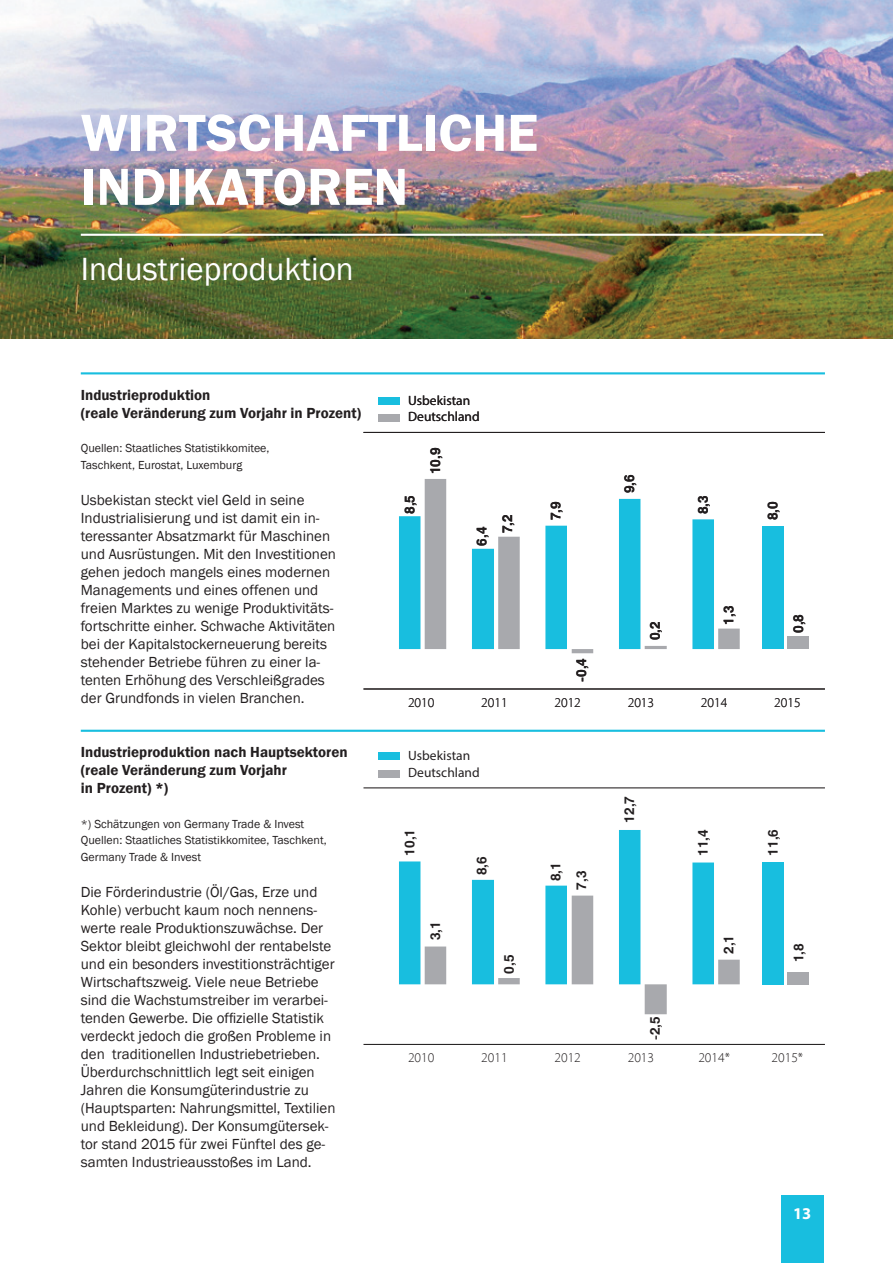
<style>
.page{position:relative;width:893px;height:1263px;background:#fff}
.page>*{position:absolute;margin:0;border:0;box-sizing:border-box;transform-origin:0 0}
.t1{font:600 54px/54px "Franklin Gothic";color:#fff}
.t2{font:33px "Franklin Gothic";color:#fff}
.t3{font:700 16.5px "Myriad Pro";color:#fff}
.t4{font:15px/18px "Franklin Gothic";color:#231f20}
.t5{font:600 15px/18px "Franklin Gothic";color:#231f20}
.t6{font:700 13.5px/25.7px "K Helios";color:#231f20}
.t7{font:300 13.5px "Myriad Pro";color:#231f20}
.t8{font:13.5px/16.5px "Myriad Pro";color:#231f20}
.t9{font:12px/16.5px "Franklin Gothic";color:#231f20}
</style>
<div class="page">
<div style="left:781px;top:1195px;width:42px;height:68px;background:#18bedf"></div>
<img style="left:0;top:0;width:893px;height:338px">
<hr style="left:81px;top:372px;width:744px;height:2px;background:#18bedf">
<hr style="left:81px;top:234px;width:742px;height:2px;background:#fff">
<svg style="left:399px;top:499px;width:26px;height:150px;fill:#18bedf"></svg>
<svg style="left:425px;top:479px;width:315px;height:174px"></svg>
<hr style="left:81px;top:730px;width:744px;height:2px;background:#18bedf">
<hr style="left:363px;top:688px;width:462px;height:1px;background:#231f20">
<hr style="left:363px;top:432px;width:462px;height:1px;background:#231f20">
<div style="left:378px;top:397px;width:22px;height:7px;background:#18bedf"></div>
<div style="left:378px;top:414px;width:22px;height:8px;background:#a8a9ad"></div>
<div style="left:762px;top:527px;width:21px;height:122px;background:#18bedf"></div>
<div style="left:788px;top:636px;width:21px;height:13px;background:#a8a9ad"></div>
<svg style="left:399px;top:830px;width:315px;height:154px"></svg>
<svg style="left:425px;top:895px;width:315px;height:119px"></svg>
<div style="left:762px;top:862px;width:21px;height:122px;background:#18bedf"></div>
<div style="left:788px;top:972px;width:21px;height:12px;background:#a8a9ad"></div>
<hr style="left:363px;top:1044px;width:462px;height:1px;background:#231f20">
<hr style="left:363px;top:787px;width:462px;height:1px;background:#231f20">
<div style="left:378px;top:752px;width:22px;height:8px;background:#18bedf"></div>
<div style="left:378px;top:770px;width:22px;height:7px;background:#a8a9ad"></div>
<h1 class="t1" style="left:81px;top:106px;width:459px">WIRTSCHAFTLICHE<br>INDIKATOREN</h1>
<h2 class="t2" style="left:81px;top:249px;width:274px">Industrieproduktion</h2>
<p class="t5" style="left:81px;top:386px;width:282px">Industrieproduktion<br>(reale Veränderung zum Vorjahr in Prozent)</p>
<p class="t9" style="left:81px;top:440px;width:190px">Quellen: Staatliches Statistikkomitee,<br>Taschkent, Eurostat, Luxemburg</p>
<p class="t4" style="left:81px;top:491px;width:257px">Usbekistan steckt viel Geld in seine Industrialisierung und ist damit ein in&shy;teressanter Absatzmarkt für Maschinen und Ausrüstungen. Mit den Investitionen gehen jedoch mangels eines modernen Managements und eines offenen und freien Marktes zu wenige Produktivitäts&shy;fortschritte einher. Schwache Aktivitäten bei der Kapitalstockerneuerung bereits stehender Betriebe führen zu einer la&shy;tenten Erhöhung des Verschleißgrades der Grundfonds in vielen Branchen.</p>
<p class="t5" style="left:81px;top:743px;width:268px">Industrieproduktion nach Hauptsektoren (reale Veränderung zum Vorjahr<br>in Prozent) *)</p>
<p class="t9" style="left:81px;top:815px;width:247px">*) Schätzungen von Germany Trade &amp; Invest<br>Quellen: Staatliches Statistikkomitee, Taschkent,<br>Germany Trade &amp; Invest</p>
<p class="t4" style="left:81px;top:883px;width:256px">Die Förderindustrie (Öl/Gas, Erze und Kohle) verbucht kaum noch nennens&shy;werte reale Produktionszuwächse. Der Sektor bleibt gleichwohl der rentabelste und ein besonders investitionsträchtiger Wirtschaftszweig. Viele neue Betriebe sind die Wachstumstreiber im verarbei&shy;tenden Gewerbe. Die offizielle Statistik verdeckt jedoch die großen Probleme in den traditionellen Industriebetrieben.<br>Überdurchschnittlich legt seit einigen Jahren die Konsumgüterindustrie zu (Hauptsparten: Nahrungsmittel, Textilien und Bekleidung). Der Konsumgütersek&shy;tor stand 2015 für zwei Fünftel des ge&shy;samten Industrieausstoßes im Land.</p>
<p class="t8" style="left:408px;top:392px;width:73px">Usbekistan<br>Deutschland</p>
<p class="t6" style="left:397px;top:514px;width:20px;rotate:-90deg">8,5</p>
<p class="t6" style="left:422px;top:474px;width:28px;rotate:-90deg">10,9</p>
<p class="t6" style="left:469px;top:533px;width:20px;text-indent:-13px;rotate:-90deg">6,4<br>7,2</p>
<p class="t6" style="left:543px;top:520px;width:20px;rotate:-90deg">7,9</p>
<p class="t6" style="left:568px;top:682px;width:25px;rotate:-90deg">-0,4</p>
<p class="t6" style="left:616px;top:493px;width:20px;rotate:-90deg">9,6</p>
<p class="t6" style="left:642px;top:640px;width:20px;rotate:-90deg">0,2</p>
<p class="t6" style="left:690px;top:514px;width:20px;rotate:-90deg">8,3</p>
<p class="t6" style="left:760px;top:520px;width:20px;rotate:-90deg">8,0</p>
<p class="t6" style="left:716px;top:624px;width:20px;rotate:-90deg">1,3</p>
<p class="t6" style="left:786px;top:633px;width:20px;rotate:-90deg">0,8</p>
<p class="t7" style="left:408px;top:695px;width:28px">2010</p>
<p class="t7" style="left:481px;top:695px;width:28px">2011</p>
<p class="t7" style="left:554px;top:695px;width:28px">2012</p>
<p class="t7" style="left:628px;top:695px;width:28px">2013</p>
<p class="t7" style="left:701px;top:695px;width:28px">2014</p>
<p class="t7" style="left:774px;top:695px;width:28px">2015</p>
<p class="t8" style="left:408px;top:747px;width:73px">Usbekistan<br>Deutschland</p>
<p class="t6" style="left:397px;top:856px;width:28px;rotate:-90deg">10,1</p>
<p class="t6" style="left:422px;top:940px;width:20px;rotate:-90deg">3,1</p>
<p class="t6" style="left:469px;top:875px;width:20px;rotate:-90deg">8,6</p>
<p class="t6" style="left:496px;top:973px;width:20px;rotate:-90deg">0,5</p>
<p class="t6" style="left:543px;top:890px;width:29px;text-indent:9px;rotate:-90deg">8,1<br>7,3</p>
<p class="t6" style="left:616px;top:823px;width:28px;rotate:-90deg">12,7</p>
<p class="t6" style="left:642px;top:1040px;width:25px;rotate:-90deg">-2,5</p>
<p class="t6" style="left:690px;top:856px;width:28px;rotate:-90deg">11,4</p>
<p class="t6" style="left:760px;top:856px;width:28px;rotate:-90deg">11,6</p>
<p class="t6" style="left:716px;top:954px;width:20px;rotate:-90deg">2,1</p>
<p class="t6" style="left:786px;top:962px;width:20px;rotate:-90deg">1,8</p>
<p class="t7" style="left:408px;top:1050px;width:28px">2010</p>
<p class="t7" style="left:481px;top:1050px;width:28px">2011</p>
<p class="t7" style="left:554px;top:1050px;width:28px">2012</p>
<p class="t7" style="left:628px;top:1050px;width:28px">2013</p>
<p class="t7" style="left:698px;top:1050px;width:33px">2014*</p>
<p class="t7" style="left:772px;top:1050px;width:33px">2015*</p>
<p class="t3" style="left:793px;top:1203px;width:20px">13</p>
</div>
